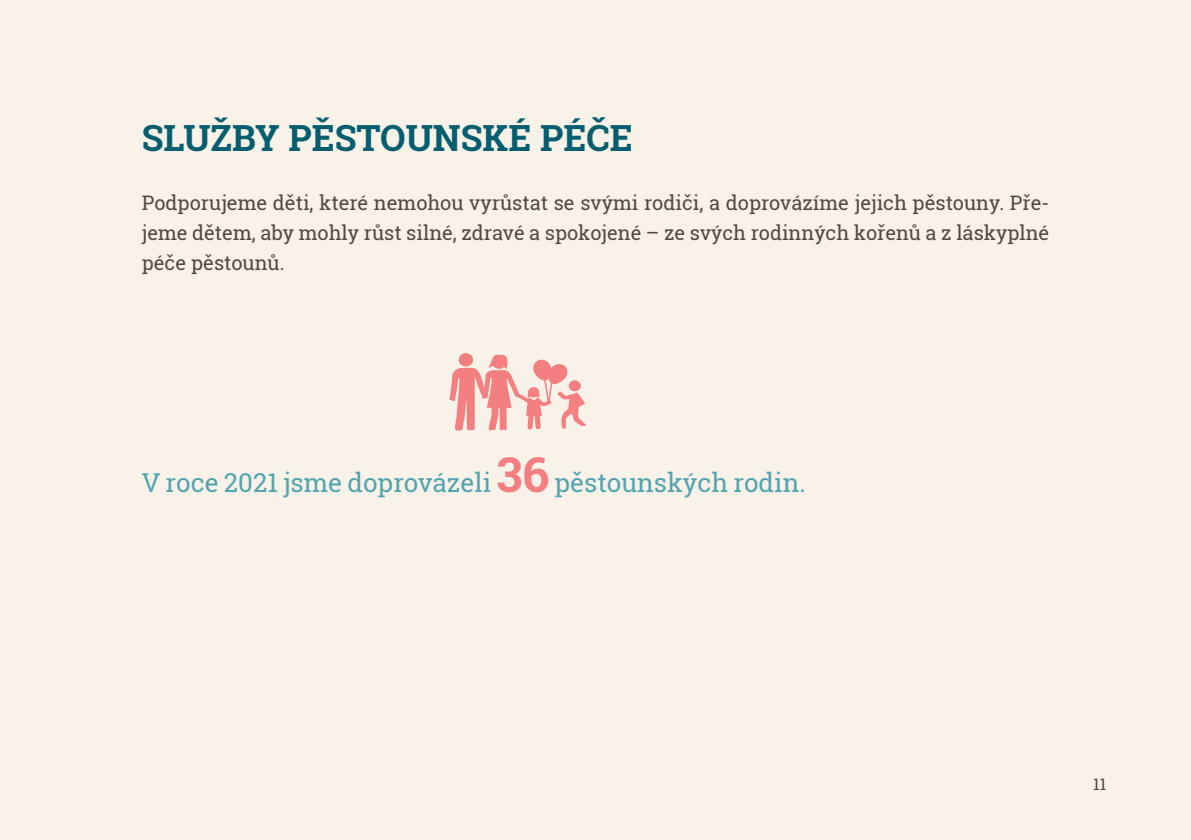
<style>
.page{position:relative;width:1191px;height:840px;background:#fff}
.page>*{position:absolute;margin:0;border:0;box-sizing:border-box;transform-origin:0 0}
.t1{font:700 36px "Roboto Slab";color:#045e6f}
.t2{font:26px "Roboto Slab";color:#53a4b0}
.t3{font:20px/30px "Roboto Slab";color:#534841;text-align:justify}
.t4{font:16px "Roboto Slab";color:#534841}
.s1{font-weight:700;font-size:48px;color:#f37f81}
</style>
<div class="page">
<div style="left:0;top:0;width:1191px;height:839px;background:#f8f2e9"></div>
<svg style="left:449px;top:353px;width:137px;height:78px"></svg>
<div style="left:458px;top:353px;width:15px;height:13px;background:#f37f81;border-radius:50%"></div>
<h1 class="t1" style="left:142px;top:113px;width:492px">SLUŽBY PĚSTOUNSKÉ PÉČE</h1>
<p class="t3" style="left:142px;top:187px;width:909px">Podporujeme děti, které nemohou vyrůstat se svými rodiči, a doprovázíme jejich pěstouny. Pře&shy;jeme dětem, aby mohly růst silné, zdravé a spokojené – ze svých rodinných kořenů a z láskyplné péče pěstounů.</p>
<h2 class="t2" style="left:142px;top:464px;width:665px">V roce 2021 jsme doprovázeli <span class="s1">36</span> pěstounských rodin.</h2>
<p class="t4" style="left:1093px;top:772px;width:15px">11</p>
</div>
